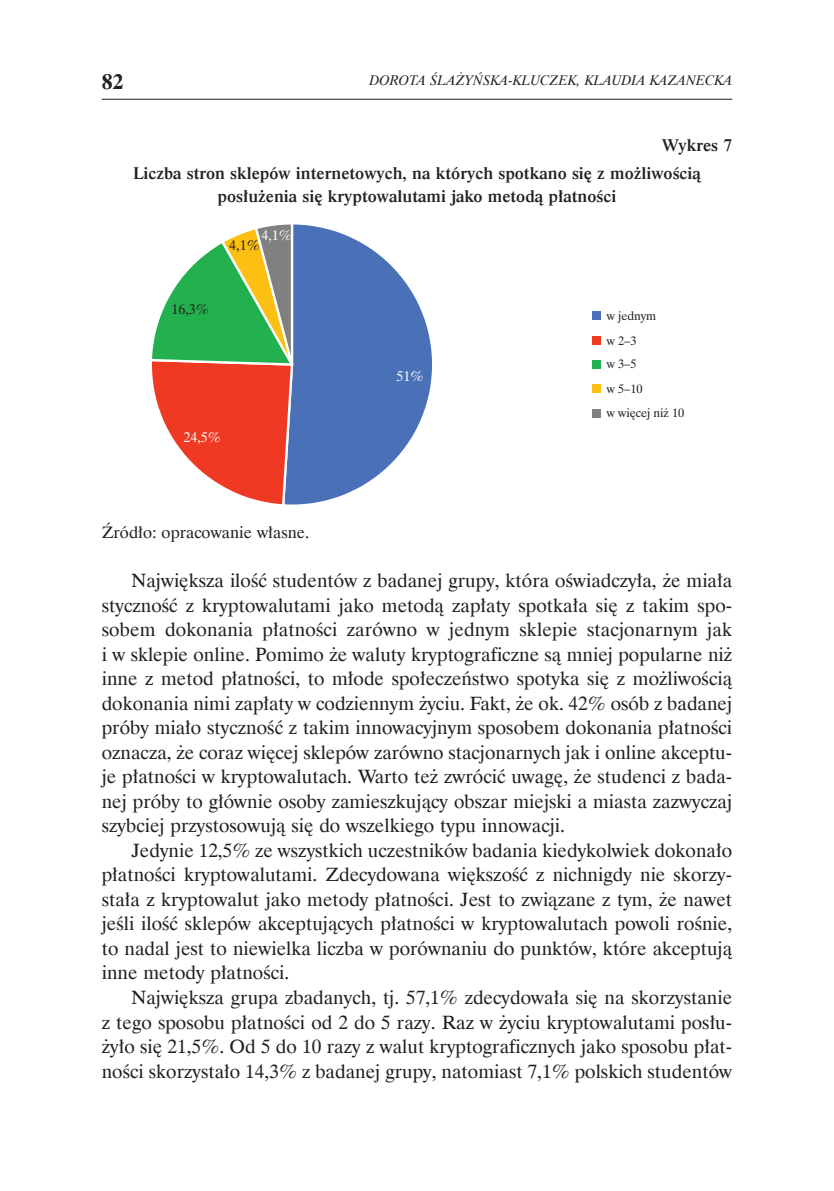
<style>
.page{position:relative;width:834px;height:1191px;background:#fff}
.page>*{position:absolute;margin:0;border:0;box-sizing:border-box;transform-origin:0 0}
.t1{font:700 21.88px "Dutch 801 EU";color:#231f20}
.t2{font:19.25px/24.5px "Dutch 801 EU";color:#231f20;text-align:justify}
.t3{font:17.5px/27.7px "Dutch 801 Se Bd EU";color:#231f20}
.t4{font:16.62px "Dutch 801 EU";color:#231f20}
.t5{font:italic 14px "Dutch 801 EU";letter-spacing:.005em;color:#231f20;scale:.95 1}
.t6{font:14px "Dutch 801 EU";color:#fff}
.t7{font:14px "Dutch 801 EU";color:#231f20}
.t8{font:12.25px/24.5px "Dutch 801 EU";color:#231f20}
</style>
<div class="page">
<hr style="left:102px;top:99px;width:630px;height:1px;background:#231f20">
<svg style="left:293px;top:224px;width:139px;height:281px;fill:#4a71b8"></svg>
<svg style="left:152px;top:224px;width:141px;height:281px"></svg>
<div style="left:591px;top:311px;width:9px;height:9px;background:#4a71b8"></div>
<div style="left:591px;top:336px;width:9px;height:9px;background:#ef3922"></div>
<div style="left:591px;top:360px;width:9px;height:8px;background:#23b04e"></div>
<div style="left:591px;top:384px;width:9px;height:9px;background:#fdbf11"></div>
<div style="left:591px;top:408px;width:9px;height:9px;background:#818080"></div>
<p class="t1" style="left:102px;top:69px;width:23px">82</p>
<p class="t5" style="left:369px;top:71px;width:383px">DOROTA ŚLAŻYŃSKA-KLUCZEK, KLAUDIA KAZANECKA</p>
<p class="t3" style="left:133px;top:131px;width:600px;text-indent:529px">Wykres 7<br>Liczba stron sklepów internetowych, na których spotkano się z możliwością</p>
<p class="t3" style="left:217px;top:181px;width:400px">posłużenia się kryptowalutami jako metodą płatności</p>
<p class="t7" style="left:171px;top:304px;width:39px">16,3%</p>
<p class="t6" style="left:261px;top:230px;width:32px">4,1%</p>
<p class="t7" style="left:229px;top:240px;width:32px">4,1%</p>
<p class="t6" style="left:183px;top:431px;width:39px">24,5%</p>
<p class="t6" style="left:396px;top:370px;width:29px">51%</p>
<p class="t8" style="left:606px;top:304px;width:51px;line-height:25px">w jednym w 2–3</p>
<p class="t8" style="left:606px;top:353px;width:79px">w 3–5<br>w 5–10<br>w więcej niż 10</p>
<p class="t4" style="left:102px;top:522px;width:209px">Źródło: opracowanie własne.</p>
<p class="t2" style="left:102px;top:568px;width:632px;text-indent:30px">Największa ilość studentów z badanej grupy, która oświadczyła, że miała styczność z kryptowalutami jako metodą zapłaty spotkała się z takim spo&shy;sobem dokonania płatności zarówno w jednym sklepie stacjonarnym jak i w sklepie online. Pomimo że waluty kryptograficzne są mniej popularne niż inne z metod płatności, to młode społeczeństwo spotyka się z możliwością dokonania nimi zapłaty w codziennym życiu. Fakt, że ok. 42% osób z badanej próby miało styczność z takim innowacyjnym sposobem dokonania płatności oznacza, że coraz więcej sklepów zarówno stacjonarnych jak i online akceptu&shy;je płatności w kryptowalutach. Warto też zwrócić uwagę, że studenci z bada&shy;nej próby to głównie osoby zamieszkujący obszar miejski a miasta zazwyczaj szybciej przystosowują się do wszelkiego typu innowacji.</p>
<p class="t2" style="left:102px;top:838px;width:632px;text-indent:30px">Jedynie 12,5% ze wszystkich uczestników badania kiedykolwiek dokonało płatności kryptowalutami. Zdecydowana większość z nichnigdy nie skorzy&shy;stała z kryptowalut jako metody płatności. Jest to związane z tym, że nawet jeśli ilość sklepów akceptujących płatności w kryptowalutach powoli rośnie, to nadal jest to niewielka liczba w porównaniu do punktów, które akceptują inne metody płatności.</p>
<p class="t2" style="left:102px;top:985px;width:632px;text-indent:30px">Największa grupa zbadanych, tj. 57,1% zdecydowała się na skorzystanie z tego sposobu płatności od 2 do 5 razy. Raz w życiu kryptowalutami posłu&shy;żyło się 21,5%. Od 5 do 10 razy z walut kryptograficznych jako sposobu płat&shy;ności skorzystało 14,3% z badanej grupy, natomiast 7,1% polskich studentów</p>
</div>
